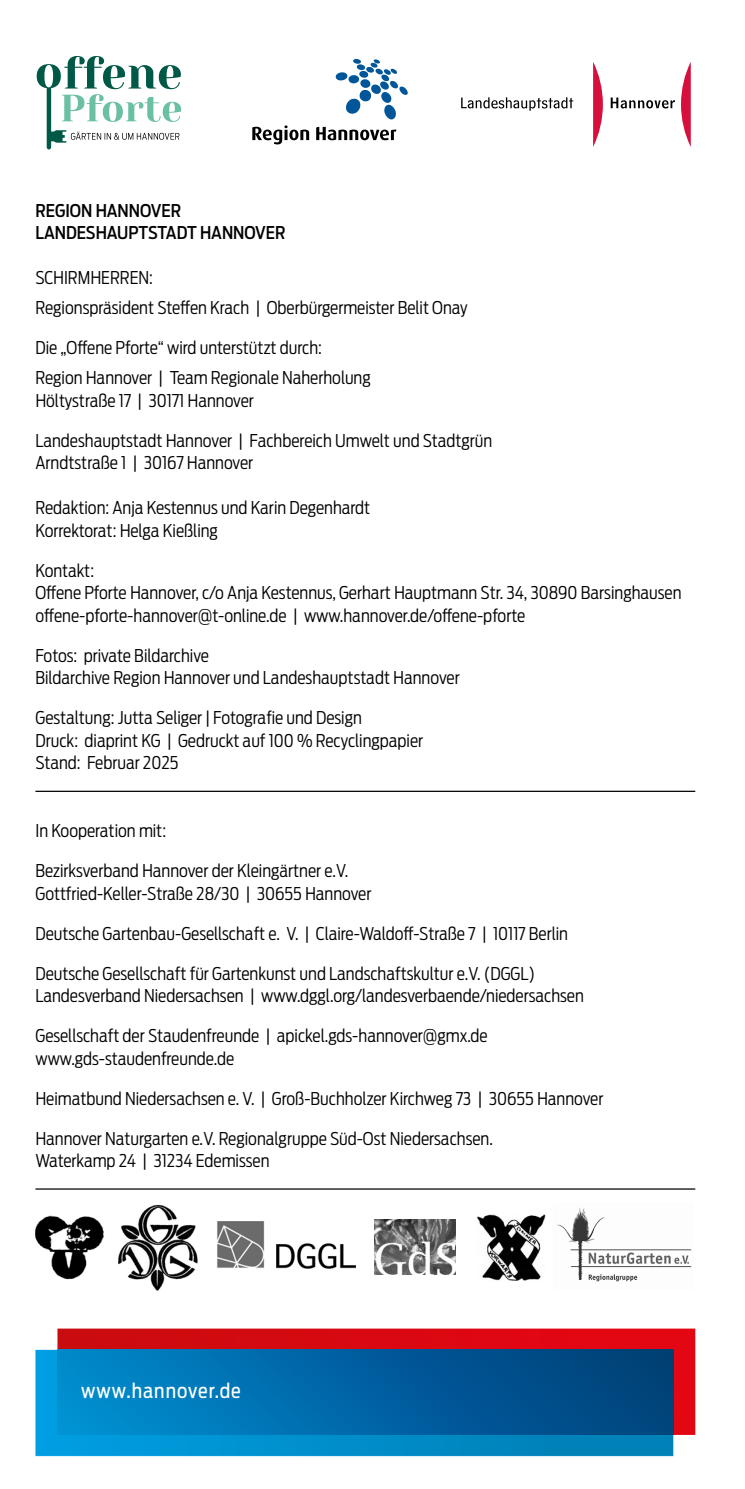
<style>
.page{position:relative;width:745px;height:1489px;background:#fff}
.page>*{position:absolute;margin:0;border:0;box-sizing:border-box;transform-origin:0 0}
.t1{font:20px "Antenna Cond";letter-spacing:.05em;color:#fff}
.t2{font:300 17.5px/22.5px "Antenna Cond";color:#000}
.t3{font:500 17.5px/22.5px "Antenna Cond";color:#000}
</style>
<div class="page">
<svg style="left:681px;top:63px;width:9px;height:82px"></svg>
<svg style="left:593px;top:62px;width:9px;height:85px"></svg>
<svg style="left:610px;top:97px;width:64px;height:11px"></svg>
<svg style="left:461px;top:97px;width:112px;height:14px"></svg>
<img style="left:57px;top:1328px;width:637px;height:106px">
<img style="left:35px;top:1349px;width:638px;height:106px">
<img style="left:57px;top:1349px;width:616px;height:85px">
<svg style="left:252px;top:125px;width:57px;height:19px"></svg>
<svg style="left:316px;top:127px;width:80px;height:13px"></svg>
<svg style="left:335px;top:59px;width:72px;height:60px"></svg>
<img style="left:557px;top:1208px;width:135px;height:74px">
<img style="left:118px;top:1204px;width:80px;height:87px">
<img style="left:477px;top:1214px;width:69px;height:67px">
<img style="left:217px;top:1221px;width:138px;height:48px">
<img style="left:35px;top:1215px;width:69px;height:65px">
<img style="left:374px;top:1219px;width:81px;height:55px">
<hr style="left:35px;top:790px;width:659px;height:2px;background:#000">
<hr style="left:35px;top:1188px;width:659px;height:1px;background:#000">
<svg style="left:37px;top:56px;width:144px;height:93px"></svg>
<p class="t3" style="left:35px;top:199px;width:251px">REGION HANNOVER<br>LANDESHAUPTSTADT HANNOVER</p>
<p class="t2" style="left:35px;top:263px;width:433px;line-height:30px">SCHIRMHERREN:<br>Regionspräsident Steffen Krach | Oberbürgermeister Belit Onay</p>
<p class="t2" style="left:35px;top:333px;width:336px;line-height:30px">Die „Offene Pforte“ wird unterstützt durch:<br>Region Hannover | Team Regionale Naherholung</p>
<p class="t2" style="left:35px;top:389px;width:220px">Höltystraße 17 | 30171 Hannover</p>
<p class="t2" style="left:35px;top:429px;width:458px">Landeshauptstadt Hannover | Fachbereich Umwelt und Stadtgrün<br>Arndtstraße 1 | 30167 Hannover</p>
<p class="t2" style="left:35px;top:497px;width:336px">Redaktion: Anja Kestennus und Karin Degenhardt<br>Korrektorat: Helga Kießling</p>
<p class="t2" style="left:35px;top:559px;width:647px">Kontakt:<br>Offene Pforte Hannover, c/o Anja Kestennus, Gerhart Hauptmann Str. 34, 30890 Barsinghausen offene-pforte-hannover@t-online.de | www.hannover.de/offene-pforte</p>
<p class="t2" style="left:35px;top:644px;width:425px">Fotos: private Bildarchive<br>Bildarchive Region Hannover und Landeshauptstadt Hannover</p>
<p class="t2" style="left:35px;top:707px;width:389px">Gestaltung: Jutta Seliger | Fotografie und Design<br>Druck: diaprint KG | Gedruckt auf 100 % Recyclingpapier<br>Stand: Februar 2025</p>
<p class="t2" style="left:35px;top:819px;width:132px">In Kooperation mit:</p>
<p class="t2" style="left:35px;top:859px;width:337px">Bezirksverband Hannover der Kleingärtner e.V.<br>Gottfried-Keller-Straße 28/30 | 30655 Hannover</p>
<p class="t2" style="left:35px;top:922px;width:533px">Deutsche Gartenbau-Gesellschaft e. V. | Claire-Waldoff-Straße 7 | 10117 Berlin</p>
<p class="t2" style="left:35px;top:962px;width:549px">Deutsche Gesellschaft für Gartenkunst und Landschaftskultur e.V. (DGGL)<br>Landesverband Niedersachsen | www.dggl.org/landesverbaende/niedersachsen</p>
<p class="t2" style="left:35px;top:1024px;width:453px">Gesellschaft der Staudenfreunde | apickel.gds-hannover@gmx.de www.gds-staudenfreunde.de</p>
<p class="t2" style="left:35px;top:1087px;width:569px">Heimatbund Niedersachsen e. V. | Groß-Buchholzer Kirchweg 73 | 30655 Hannover</p>
<p class="t2" style="left:35px;top:1127px;width:458px">Hannover Naturgarten e.V. Regionalgruppe Süd-Ost Niedersachsen.<br>Waterkamp 24 | 31234 Edemissen</p>
<p class="t1" style="left:81px;top:1379px;width:161px">www.hannover.de</p>
</div>
